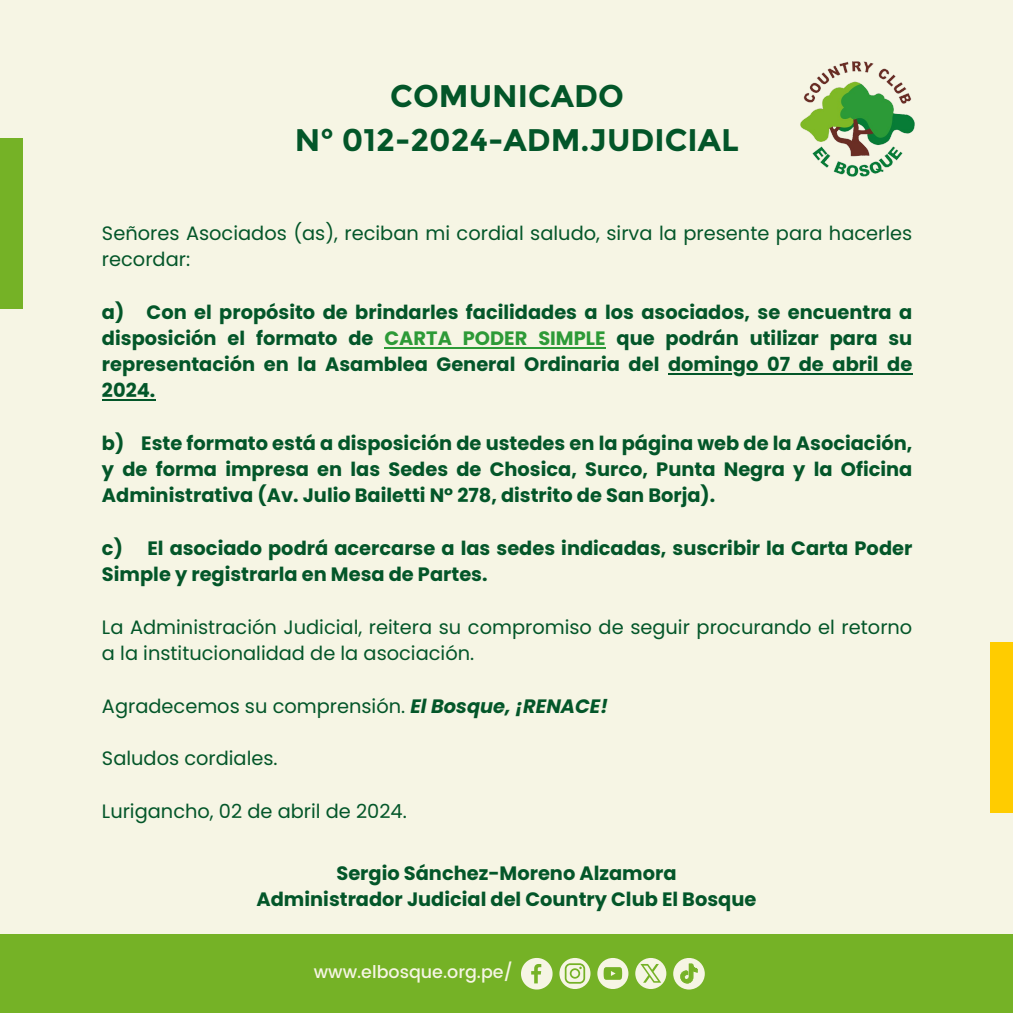
<style>
.page{position:relative;width:1013px;height:1013px;background:#fff}
.page>*{position:absolute;margin:0;border:0;box-sizing:border-box;transform-origin:0 0}
.t1{font:700 31.25px/43.1px "Montserrat";color:#035629}
.t2{font:700 19.38px/26.2px "Poppins";color:#035629;text-align:justify}
.t3{font:19.38px/26.2px "Poppins";color:#035629}
.t4{font:500 17.5px "Poppins";color:#f6f5e4}
.s1{color:#2d9a37}
.s2{font-weight:700;font-style:italic}
</style>
<div class="page">
<div style="left:0;top:0;width:1012px;height:1012px;background:#f6f5e4"></div>
<hr style="left:384px;top:347px;width:221px;height:1px;background:#2d9a37">
<hr style="left:668px;top:373px;width:244px;height:2px;background:#035629">
<hr style="left:102px;top:399px;width:53px;height:2px;background:#035629">
<div style="left:0;top:934px;width:1012px;height:78px;background:#75b226"></div>
<svg style="left:559px;top:958px;width:31px;height:30px"></svg>
<svg style="left:521px;top:958px;width:31px;height:31px"></svg>
<svg style="left:635px;top:957px;width:31px;height:32px"></svg>
<svg style="left:640px;top:963px;width:21px;height:19px"></svg>
<div style="left:673px;top:957px;width:31px;height:32px;background:#f6f5e4;border-radius:50%"></div>
<svg style="left:680px;top:963px;width:18px;height:20px"></svg>
<svg style="left:597px;top:958px;width:31px;height:30px"></svg>
<div style="left:0;top:138px;width:22px;height:170px;background:#75b226"></div>
<div style="left:990px;top:642px;width:22px;height:170px;background:#fc0"></div>
<img style="left:800px;top:61px;width:115px;height:116px">
<h2 class="t1" style="left:295px;top:75px;width:445px;text-indent:95px">COMUNICADO<br>N° 012-2024-ADM.JUDICIAL</h2>
<h1 class="t3" style="left:102px;top:220px;width:811px">Señores Asociados (as), reciban mi cordial saludo, sirva la presente para hacerles recordar:</h1>
<p class="t2" style="left:102px;top:299px;width:812px">a) Con el propósito de brindarles facilidades a los asociados, se encuentra a disposición el formato de <span class="s1">CARTA PODER SIMPLE</span> que podrán utilizar para su representación en la Asamblea General Ordinaria del domingo 07 de abril de</p>
<p class="t2" style="left:102px;top:377px;width:55px">2024.</p>
<p class="t2" style="left:102px;top:430px;width:811px">b) Este formato está a disposición de ustedes en la página web de la Asociación, y de forma impresa en las Sedes de Chosica, Surco, Punta Negra y la Oficina Administrativa (Av. Julio Bailetti N° 278, distrito de San Borja).</p>
<p class="t2" style="left:102px;top:535px;width:22px">c)</p>
<h2 class="t2" style="left:102px;top:535px;width:812px;text-indent:45px">El asociado podrá acercarse a las sedes indicadas, suscribir la Carta Poder<br>Simple y registrarla en Mesa de Partes.</h2>
<h2 class="t3" style="left:102px;top:614px;width:811px">La Administración Judicial, reitera su compromiso de seguir procurando el retorno a la institucionalidad de la asociación.</h2>
<h2 class="t3" style="left:102px;top:692px;width:507px">Agradecemos su comprensión. <span class="s2">El Bosque, ¡RENACE!</span></h2>
<h2 class="t3" style="left:102px;top:745px;width:177px">Saludos cordiales.</h2>
<p class="t3" style="left:102px;top:797px;width:306px">Lurigancho, 02 de abril de 2024.</p>
<p class="t2" style="left:256px;top:860px;width:501px;text-align:center">Sergio Sánchez-Moreno Alzamora<br>Administrador Judicial del Country Club El Bosque</p>
<p class="t4" style="left:314px;top:962px;width:200px">www.elbosque.org.pe/</p>
</div>
